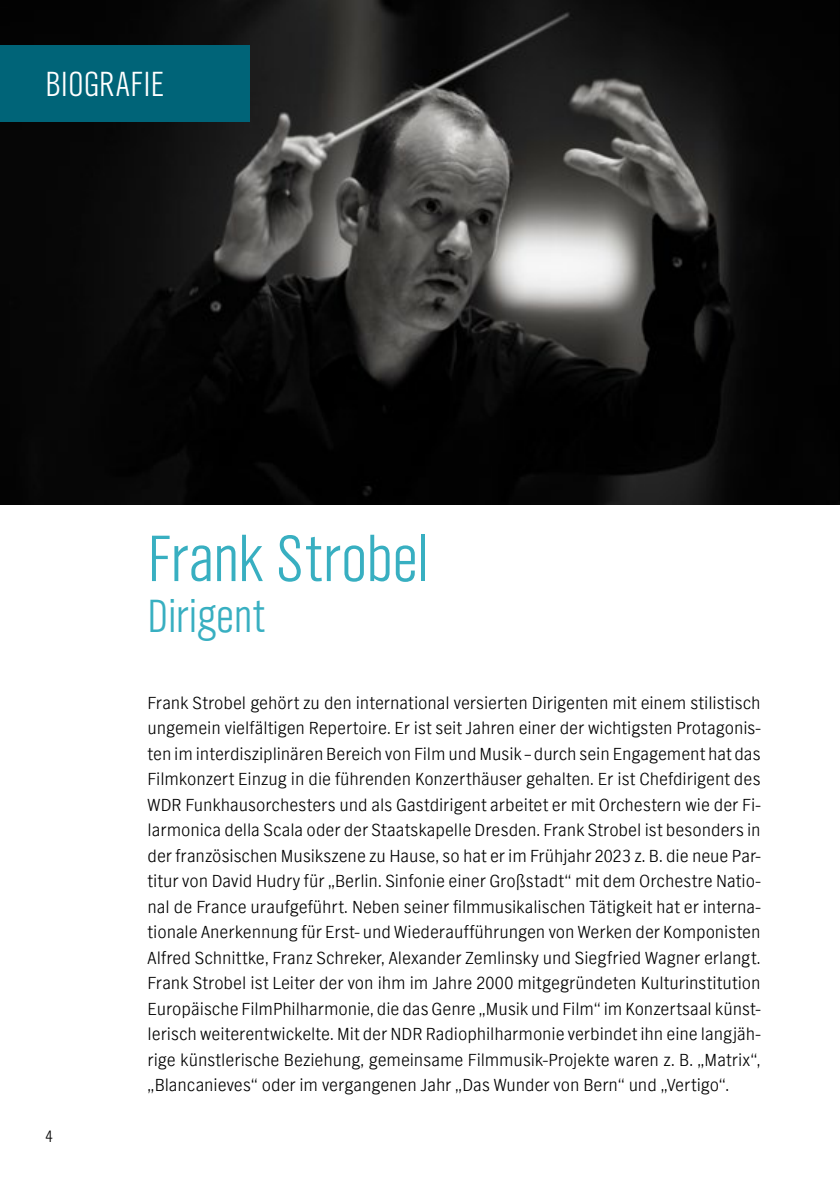
<style>
.page{position:relative;width:840px;height:1191px;background:#fff}
.page>*{position:absolute;margin:0;border:0;box-sizing:border-box;transform-origin:0 0}
.t1{font:300 68px "NDR Sans Cond";letter-spacing:-.005em;color:#38afc1}
.t2{font:300 48px "NDR Sans Cond";color:#38afc1}
.t3{font:300 36px "NDR Sans Cond";color:#fff}
.t4{font:300 18px/25.6px "NDR Sans";color:#000;text-align:justify}
.t5{font:300 17px "NDR Sans Cond";color:#000}
</style>
<div class="page">
<img style="left:0;top:0;width:839px;height:504px">
<div style="left:0;top:45px;width:249px;height:77px;background:#006478"></div>
<h3 class="t3" style="left:45px;top:63px;width:120px">BIOGRAFIE</h3>
<h1 class="t1" style="left:147px;top:517px;width:283px">Frank Strobel</h1>
<h2 class="t2" style="left:147px;top:587px;width:119px">Dirigent</h2>
<p class="t5" style="left:45px;top:1126px;width:9px">4</p>
<p class="t4" style="left:147px;top:689px;width:614px">Frank Strobel gehört zu den international versierten Dirigenten mit einem stilistisch ungemein vielfältigen Repertoire. Er ist seit Jahren einer der wichtigsten Protagonis&shy;ten im interdisziplinären Bereich von Film und Musik – durch sein Engagement hat das Filmkonzert Einzug in die führenden Konzerthäuser gehalten. Er ist Chefdirigent des WDR Funkhausorchesters und als Gastdirigent arbeitet er mit Orchestern wie der Fi&shy;larmonica della Scala oder der Staatskapelle Dresden. Frank Strobel ist besonders in der französischen Musikszene zu Hause, so hat er im Frühjahr 2023 z. B. die neue Par&shy;titur von David Hudry für „Berlin. Sinfonie einer Großstadt“ mit dem Orchestre Natio&shy;nal de France uraufgeführt. Neben seiner filmmusikalischen Tätigkeit hat er interna&shy;tionale Anerkennung für Erst- und Wiederaufführungen von Werken der Komponisten Alfred Schnittke, Franz Schreker, Alexander Zemlinsky und Siegfried Wagner erlangt.<br>Frank Strobel ist Leiter der von ihm im Jahre 2000 mitgegründeten Kulturinstitution Europäische FilmPhilharmonie, die das Genre „Musik und Film“ im Konzertsaal künst&shy;lerisch weiterentwickelte. Mit der NDR Radiophilharmonie verbindet ihn eine langjäh&shy;rige künstlerische Beziehung, gemeinsame Filmmusik-Projekte waren z. B. „Matrix“, „Blancanieves“ oder im vergangenen Jahr „Das Wunder von Bern“ und „Vertigo“.</p>
</div>
